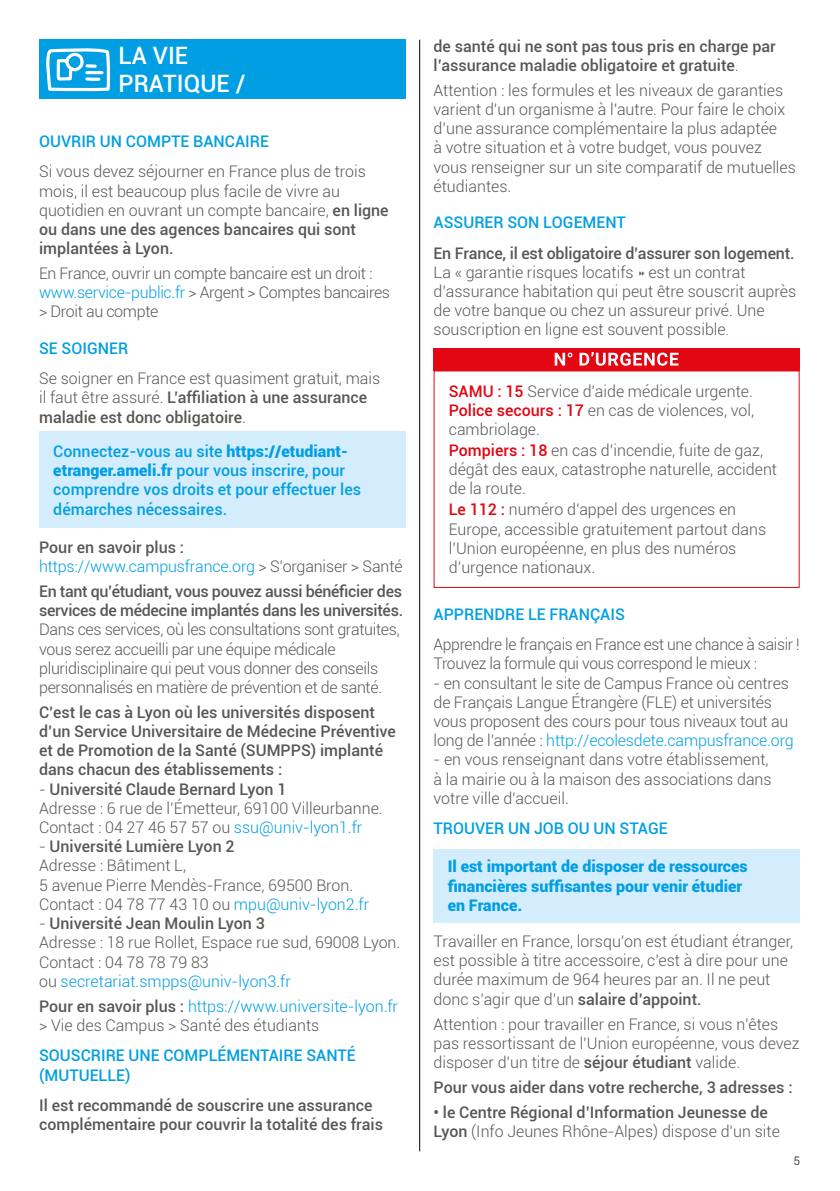
<style>
.page{position:relative;width:840px;height:1191px;background:#fff}
.page>*{position:absolute;margin:0;border:0;box-sizing:border-box;transform-origin:0 0}
.t1{font:500 24px "Roboto";color:#fff}
.light_gris{font:300 16px/19.2px "Roboto";color:#575756}
.LIGHT_GRIS_SS_ESPACE{font:300 16px/19.2px "Roboto";color:#575756}
.LIGHT_GRIS_SS_ESPACE-2{font:500 16px/19.2px "Roboto";color:#575756}
.light_gris-2{font:300 16px/19.2px "Roboto";letter-spacing:-.02em;color:#575756}
.n__urgence{font:300 16px/19.2px "Roboto";color:#575756}
.LIGHT_GRIS_SS_ESPACE-3{font:500 16px/19.2px "Roboto";color:#009fe3}
.medium_cap{font:500 16px/19.2px "Roboto";color:#009fe3}
.LIGHT_GRIS_SS_ESPACE-4{font:300 16px/19.2px "Roboto";letter-spacing:-.02em;color:#575756}
.LIGHT_GRIS_SS_ESPACE-5{font:900 16px/19.2px "Roboto";color:#009fe3}
.light_gris-3{font:300 16px "Roboto";letter-spacing:-.01em;color:#009fe3}
.light_gris-4{font:500 16px "Roboto";color:#575756}
.LIGHT_GRIS_SS_ESPACE-6{font:12px "Roboto";color:#575756}
.s1{font-weight:500}
.s2{color:#009fe3}
.s3{font-weight:900}
.s4{color:#575756}
.s5{font-weight:300}
.s6{font-size:12px}
.s7{font-weight:500;color:#e30613}
</style>
<div class="page">
<div style="left:39px;top:40px;width:366px;height:59px;background:#009fe3"></div>
<svg style="left:46px;top:48px;width:64px;height:44px"></svg>
<div style="left:39px;top:431px;width:366px;height:97px;background:#d4edfc"></div>
<div style="left:433px;top:348px;width:366px;height:22px;background:#e30613"></div>
<svg style="left:554px;top:352px;width:18px;height:13px"></svg>
<svg style="left:579px;top:352px;width:99px;height:14px"></svg>
<div style="left:433px;top:370px;width:366px;height:218px;border:1px solid #e30613"></div>
<div style="left:433px;top:849px;width:366px;height:73px;background:#d4edfc"></div>
<hr style="left:419px;top:40px;width:1px;height:1111px;background:#000">
<p class="t1" style="left:118px;top:39px;width:71px">LA VIE</p>
<p class="t1" style="left:118px;top:67px;width:128px">PRATIQUE /</p>
<p class="medium_cap" style="left:39px;top:131px;width:231px">OUVRIR UN COMPTE BANCAIRE</p>
<p class="light_gris" style="left:39px;top:161px;width:351px">Si vous devez séjourner en France plus de trois mois, il est beaucoup plus facile de vivre au quotidien en ouvrant un compte bancaire, <span class="s1">en ligne ou dans une des agences bancaires qui sont implantées à Lyon.</span></p>
<p class="light_gris-2" style="left:39px;top:263px;width:352px">En France, ouvrir un compte bancaire est un droit : <span class="s2">www.service-public.fr</span> &gt; Argent &gt; Comptes bancaires &gt; Droit au compte</p>
<p class="medium_cap" style="left:39px;top:338px;width:90px">SE SOIGNER</p>
<p class="LIGHT_GRIS_SS_ESPACE" style="left:39px;top:368px;width:342px">Se soigner en France est quasiment gratuit, mais il faut être assuré. <span class="s1">L’affiliation à une assurance maladie est donc obligatoire</span>.</p>
<p class="LIGHT_GRIS_SS_ESPACE-3" style="left:53px;top:441px;width:309px">Connectez-vous au site <span class="s3">https://etudiant&shy;etranger.ameli.fr</span> pour vous inscrire, pour comprendre vos droits et pour effectuer les démarches nécessaires.</p>
<p class="LIGHT_GRIS_SS_ESPACE-2" style="left:39px;top:537px;width:146px">Pour en savoir plus :</p>
<p class="light_gris-3" style="left:39px;top:555px;width:365px">https://www.campusfrance.org <span class="s4">&gt; S’organiser &gt; Santé</span></p>
<p class="light_gris-2" style="left:39px;top:581px;width:365px"><span class="s1">En tant qu’étudiant, vous pouvez aussi bénéficier des services de médecine implantés dans les universités.<br></span>Dans ces services, où les consultations sont gratuites, vous serez accueilli par une équipe médicale pluridisciplinaire qui peut vous donner des conseils personnalisés en matière de prévention et de santé.</p>
<p class="LIGHT_GRIS_SS_ESPACE-2" style="left:39px;top:702px;width:358px">C’est le cas à Lyon où les universités disposent d’un Service Universitaire de Médecine Préventive et de Promotion de la Santé (SUMPPS) implanté dans chacun des établissements :</p>
<p class="LIGHT_GRIS_SS_ESPACE" style="left:39px;top:779px;width:345px">- <span class="s1">Université Claude Bernard Lyon 1<br></span>Adresse : 6 rue de l’Émetteur, 69100 Villeurbanne.<br>Contact : 04 27 46 57 57 ou <span class="s2">ssu@univ-lyon1.fr</span></p>
<p class="LIGHT_GRIS_SS_ESPACE" style="left:39px;top:836px;width:331px">- <span class="s1">Université Lumière Lyon 2<br></span>Adresse : Bâtiment L,<br>5 avenue Pierre Mendès-France, 69500 Bron.<br>Contact : 04 78 77 43 10 ou <span class="s2">mpu@univ-lyon2.fr</span></p>
<p class="light_gris" style="left:39px;top:913px;width:362px">- <span class="s1">Université Jean Moulin Lyon 3<br></span>Adresse : 18 rue Rollet, Espace rue sud, 69008 Lyon.<br>Contact : 04 78 78 79 83<br>ou <span class="s2">secretariat.smpps@univ-lyon3.fr</span></p>
<p class="light_gris" style="left:39px;top:995px;width:360px"><span class="s1">Pour en savoir plus :</span> <span class="s2">https://www.universite-lyon.fr </span>&gt; Vie des Campus &gt; Santé des étudiants</p>
<p class="medium_cap" style="left:39px;top:1045px;width:318px">SOUSCRIRE UNE COMPLÉMENTAIRE SANTÉ (MUTUELLE)</p>
<p class="LIGHT_GRIS_SS_ESPACE-2" style="left:39px;top:1095px;width:345px">Il est recommandé de souscrire une assurance complémentaire pour couvrir la totalité des frais</p>
<p class="LIGHT_GRIS_SS_ESPACE-2" style="left:433px;top:36px;width:343px">de santé qui ne sont pas tous pris en charge par l’assurance maladie obligatoire et gratuite<span class="s5">.</span></p>
<p class="LIGHT_GRIS_SS_ESPACE" style="left:433px;top:80px;width:364px">Attention : les formules et les niveaux de garanties varient d’un organisme à l’autre. Pour faire le choix d’une assurance complémentaire la plus adaptée<br>à votre situation et à votre budget, vous pouvez vous renseigner sur un site comparatif de mutuelles étudiantes.</p>
<p class="medium_cap" style="left:433px;top:212px;width:194px">ASSURER SON LOGEMENT</p>
<p class="LIGHT_GRIS_SS_ESPACE-2" style="left:433px;top:243px;width:362px">En France, il est obligatoire d’assurer son logement.</p>
<p class="light_gris" style="left:433px;top:262px;width:364px">La « garantie risques locatifs » est un contrat d’assurance habitation qui peut être souscrit auprès de votre banque ou chez un assureur privé. Une souscription en ligne est souvent possible<span class="s6">.</span></p>
<p class="n__urgence" style="left:448px;top:381px;width:305px"><span class="s7">SAMU : 15</span> Service d’aide médicale urgente.</p>
<p class="n__urgence" style="left:448px;top:400px;width:307px"><span class="s7">Police secours : 17</span> en cas de violences, vol, cambriolage.</p>
<p class="n__urgence" style="left:448px;top:440px;width:329px"><span class="s7">Pompiers : 18</span> en cas d’incendie, fuite de gaz, dégât des eaux, catastrophe naturelle, accident de la route.</p>
<p class="n__urgence" style="left:448px;top:499px;width:319px"><span class="s7">Le 112 :</span> numéro d’appel des urgences en Europe, accessible gratuitement partout dans l’Union européenne, en plus des numéros d’urgence nationaux.</p>
<p class="medium_cap" style="left:433px;top:604px;width:193px">APPRENDRE LE FRANÇAIS</p>
<p class="LIGHT_GRIS_SS_ESPACE-4" style="left:433px;top:634px;width:367px">Apprendre le français en France est une chance à saisir !<br>Trouvez la formule qui vous correspond le mieux :</p>
<p class="LIGHT_GRIS_SS_ESPACE" style="left:433px;top:673px;width:361px">- en consultant le site de Campus France où centres de Français Langue Étrangère (FLE) et universités vous proposent des cours pour tous niveaux tout au long de l’année : <span class="s2">http://ecolesdete.campusfrance.org</span></p>
<p class="light_gris" style="left:433px;top:749px;width:339px">- en vous renseignant dans votre établissement, à la mairie ou à la maison des associations dans votre ville d’accueil.</p>
<p class="medium_cap" style="left:433px;top:818px;width:235px">TROUVER UN JOB OU UN STAGE</p>
<p class="LIGHT_GRIS_SS_ESPACE-5" style="left:447px;top:856px;width:301px">Il est important de disposer de ressources financières suffisantes pour venir étudier en France.</p>
<p class="light_gris" style="left:433px;top:931px;width:361px">Travailler en France, lorsqu’on est étudiant étranger, est possible à titre accessoire, c’est à dire pour une durée maximum de 964 heures par an. Il ne peut donc s’agir que d’un <span class="s1">salaire d’appoint.</span></p>
<p class="light_gris" style="left:433px;top:1013px;width:367px">Attention : pour travailler en France, si vous n’êtes pas ressortissant de l’Union européenne, vous devez disposer d’un titre de <span class="s1">séjour étudiant</span> valide.</p>
<p class="light_gris-4" style="left:433px;top:1075px;width:360px">Pour vous aider dans votre recherche, 3 adresses :</p>
<p class="LIGHT_GRIS_SS_ESPACE-2" style="left:433px;top:1101px;width:348px">• le Centre Régional d’Information Jeunesse de<br>Lyon <span class="s5">(Info Jeunes Rhône-Alpes) dispose d’un site</span></p>
<p class="LIGHT_GRIS_SS_ESPACE-6" style="left:793px;top:1152px;width:8px">5</p>
</div>
